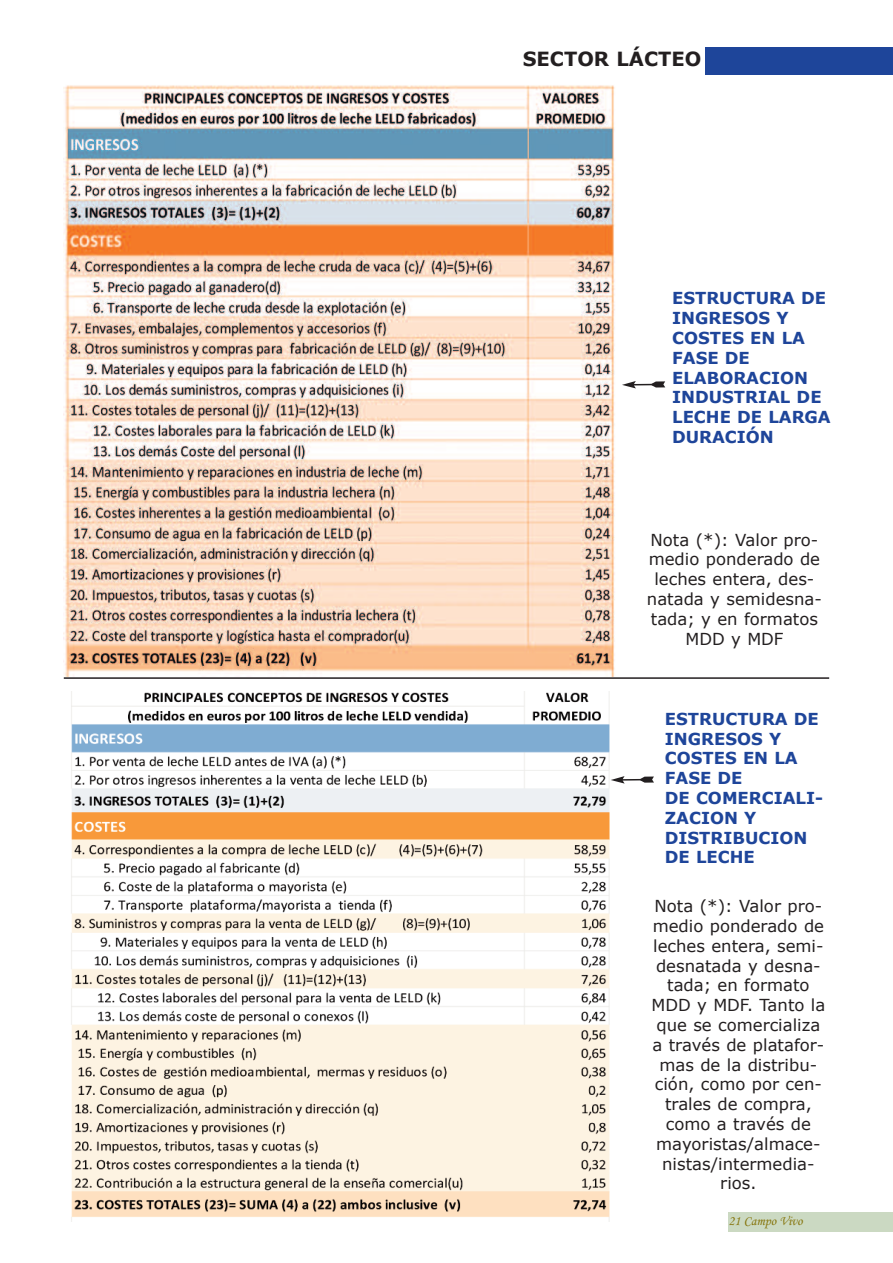
<style>
.page{position:relative;width:893px;height:1263px;background:#fff}
.page>*{position:absolute;margin:0;border:0;box-sizing:border-box;transform-origin:0 0}
.t1{font:700 19.5px "Verdana";color:#231f20}
.t2{font:16.5px/19.8px "Verdana";color:#231f20;text-align:center}
.t3{font:700 16.5px/19.8px "Verdana";color:#1e459a}
.t4{font:13.5px "Monotype Corsiva";color:#86750c}
</style>
<div class="page">
<div style="left:728px;top:1212px;width:165px;height:20px;background:#cbd9c2"></div>
<div style="left:706px;top:47px;width:187px;height:27px;background:#1e459a"></div>
<img style="left:64px;top:85px;width:551px;height:591px">
<svg style="left:622px;top:381px;width:43px;height:7px"></svg>
<hr style="left:64px;top:677px;width:765px;height:2px;background:#231f20">
<img style="left:71px;top:691px;width:539px;height:531px">
<svg style="left:611px;top:776px;width:43px;height:8px"></svg>
<p class="t1" style="left:523px;top:47px;width:180px">SECTOR LÁCTEO</p>
<p class="t3" style="left:672px;top:288px;width:160px">ESTRUCTURA DE<br>INGRESOS Y<br>COSTES EN LA<br>FASE DE<br>ELAbORACION<br>INDUSTRIAL DE<br>LECHE DE LARGA<br>DURACIÓN</p>
<p class="t2" style="left:647px;top:529px;width:177px">Nota (*): Valor pro&shy;medio ponderado de leches entera, des&shy;natada y semidesna&shy;tada; y en formatos<br>MDD y MDF</p>
<p class="t3" style="left:665px;top:708px;width:160px">ESTRUCTURA DE<br>INGRESOS Y<br>COSTES EN LA<br>FASE DE<br>DE COMERCIALI-<br>ZACION Y<br>DISTRIbUCION<br>DE LECHE</p>
<p class="t2" style="left:651px;top:896px;width:175px">Nota (*): Valor pro&shy;medio ponderado de leches entera, semi&shy;desnatada y desna&shy;tada; en formato<br>MDD y MDF. Tanto la que se comercializa a través de platafor&shy;mas de la distribu&shy;ción, como por cen&shy;trales de compra, como a través de mayoristas/almace&shy;nistas/intermedia&shy;rios.</p>
<p class="t4" style="left:728px;top:1212px;width:76px">21 Campo Vivo</p>
</div>
